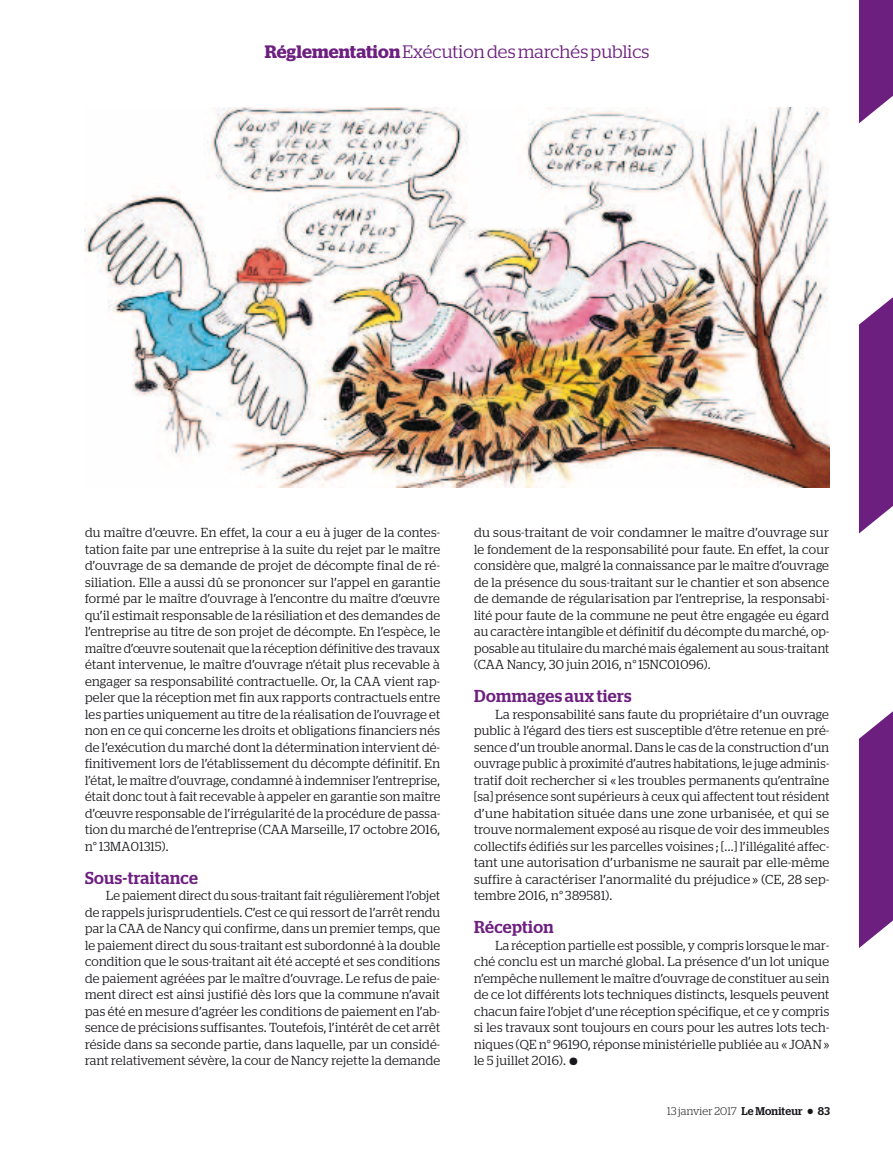
<style>
.page{position:relative;width:893px;height:1153px;background:#fff}
.page>*{position:absolute;margin:0;border:0;box-sizing:border-box;transform-origin:0 0}
.TEXTE{font:30px "Stag";color:#1a171c}
.t1{font:18px "Stag Text Moniteur Regualar";letter-spacing:.005em;color:#6d1f80}
.INTER_gros_violet{font:500 17.25px "Stag";letter-spacing:.025em;color:#6d1f80}
.TEXTE-2{font:13.05px/16.5px "Stag Text Moniteur Regualar";letter-spacing:.025em;color:#1a171c;text-align:justify}
.TEXTE-3{font:13.05px/16.5px "Stag Text Moniteur Regualar";letter-spacing:.025em;color:#1a171c;text-align:justify;scale:.95 1}
.t2{font:300 11.25px "Stag";letter-spacing:.02em;color:#1a171c}
.s1{font-family:"Stag";font-weight:600}
.s2{font-weight:500}
</style>
<div class="page">
<svg style="left:859px;top:0;width:34px;height:123px;background:#7c378d"></svg>
<svg style="left:859px;top:297px;width:34px;height:236px;background:#7d388e"></svg>
<svg style="left:859px;top:711px;width:34px;height:237px;background:#7e398e"></svg>
<img style="left:85px;top:108px;width:744px;height:379px">
<h2 class="t1" style="left:265px;top:38px;width:386px"><span class="s1">Réglementation</span> Exécution des marchés publics</h2>
<p class="TEXTE-2" style="left:85px;top:523px;width:357px">du maître d’œuvre. En effet, la cour a eu à juger de la contes&shy;tation faite par une entreprise à la suite du rejet par le maître d’ouvrage de sa demande de projet de décompte final de ré&shy;siliation. Elle a aussi dû se prononcer sur l’appel en garantie formé par le maître d’ouvrage à l’encontre du maître d’œuvre qu’il estimait responsable de la résiliation et des demandes de l’entreprise au titre de son projet de décompte. En l’espèce, le maître d’œuvre soutenait que la réception définitive des travaux étant intervenue, le maître d’ouvrage n’était plus recevable à engager sa responsabilité contractuelle. Or, la CAA vient rap&shy;peler que la réception met fin aux rapports contractuels entre les parties uniquement au titre de la réalisation de l’ouvrage et non en ce qui concerne les droits et obligations financiers nés de l’exécution du marché dont la détermination intervient dé&shy;finitivement lors de l’établissement du décompte définitif. En l’état, le maître d’ouvrage, condamné à indemniser l’entreprise, était donc tout à fait recevable à appeler en garantie son maître d’œuvre responsable de l’irrégularité de la procédure de passa&shy;tion du marché de l’entreprise (CAA Marseille, 17 octobre 2016, n° 13MA01315).</p>
<p class="INTER_gros_violet" style="left:85px;top:867px;width:114px">Sous-traitance</p>
<p class="TEXTE-3" style="left:85px;top:886px;width:375px;text-indent:21px">Le paiement direct du sous-traitant fait régulièrement l’objet de rappels jurisprudentiels. C’est ce qui ressort de l’arrêt rendu par la CAA de Nancy qui confirme, dans un premier temps, que le paiement direct du sous-traitant est subordonné à la double condition que le sous-traitant ait été accepté et ses conditions de paiement agréées par le maître d’ouvrage. Le refus de paie&shy;ment direct est ainsi justifié dès lors que la commune n’avait pas été en mesure d’agréer les conditions de paiement en l’ab&shy;sence de précisions suffisantes. Toutefois, l’intérêt de cet arrêt réside dans sa seconde partie, dans laquelle, par un considé&shy;rant relativement sévère, la cour de Nancy rejette la demande</p>
<p class="TEXTE-2" style="left:474px;top:523px;width:357px">du sous-traitant de voir condamner le maître d’ouvrage sur le fondement de la responsabilité pour faute. En effet, la cour considère que, malgré la connaissance par le maître d’ouvrage de la présence du sous-traitant sur le chantier et son absence de demande de régularisation par l’entreprise, la responsabi&shy;lité pour faute de la commune ne peut être engagée eu égard au caractère intangible et définitif du décompte du marché, op&shy;posable au titulaire du marché mais également au sous-traitant (CAA Nancy, 30 juin 2016, n° 15NC01096).</p>
<p class="INTER_gros_violet" style="left:474px;top:685px;width:159px">Dommages aux tiers</p>
<p class="TEXTE-2" style="left:474px;top:705px;width:357px;text-indent:21px">La responsabilité sans faute du propriétaire d’un ouvrage public à l’égard des tiers est susceptible d’être retenue en pré&shy;sence d’un trouble anormal. Dans le cas de la construction d’un ouvrage public à proximité d’autres habitations, le juge adminis&shy;tratif doit rechercher si « les troubles permanents qu’entraîne [sa] présence sont supérieurs à ceux qui affectent tout résident d’une habitation située dans une zone urbanisée, et qui se trouve normalement exposé au risque de voir des immeubles collectifs édifiés sur les parcelles voisines ; [...] l’illégalité affec&shy;tant une autorisation d’urbanisme ne saurait par elle-même suffire à caractériser l’anormalité du préjudice » (CE, 28 sep&shy;tembre 2016, n° 389581).</p>
<p class="INTER_gros_violet" style="left:474px;top:916px;width:81px">Réception</p>
<p class="TEXTE-3" style="left:474px;top:936px;width:375px;text-indent:21px">La réception partielle est possible, y compris lorsque le mar&shy;ché conclu est un marché global. La présence d’un lot unique n’empêche nullement le maître d’ouvrage de constituer au sein de ce lot différents lots techniques distincts, lesquels peuvent chacun faire l’objet d’une réception spécifique, et ce y compris si les travaux sont toujours en cours pour les autres lots tech&shy;niques (QE n° 96190, réponse ministérielle publiée au « JOAN » le 5 juillet 2016).</p>
<p class="TEXTE" style="left:569px;top:1042px;width:11px">•</p>
<p class="t2" style="left:667px;top:1104px;width:164px">13 janvier 2017 <span class="s2">Le Moniteur</span> ● <span class="s2">83</span></p>
</div>
